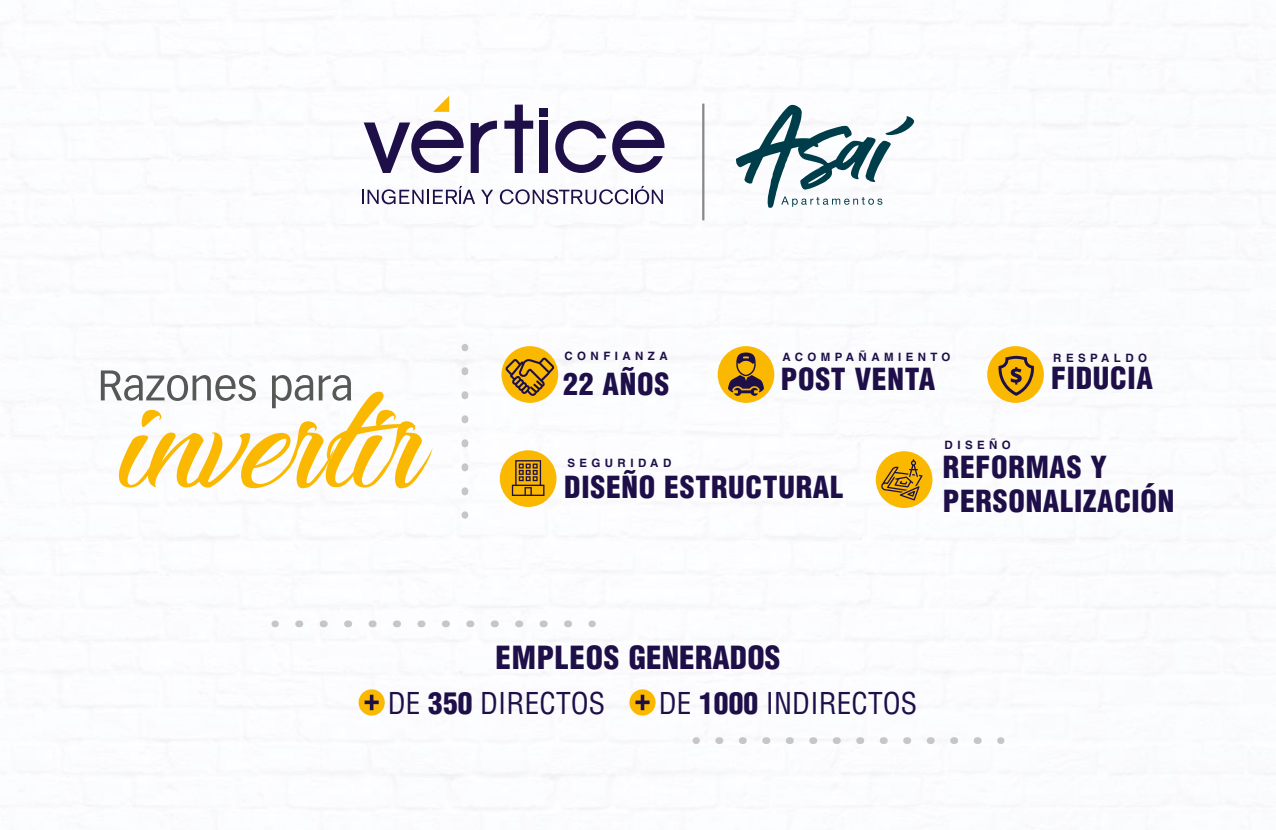
<style>
.page{position:relative;width:1276px;height:830px;background:#fff}
.page>*{position:absolute;margin:0;border:0;box-sizing:border-box;transform-origin:0 0}
.t1{font:900 condensed 31.05px "Helvetica LT Std";letter-spacing:.005em;color:#1e0f49}
.t2{font:900 condensed 29.7px/33.8px "Helvetica LT Std";letter-spacing:.025em;color:#1e0f49}
.t3{font:condensed 29.25px "Helvetica LT Std";letter-spacing:.005em;color:#1e0f49}
.t4{font:700 11.47px "Helvetica LT Std";letter-spacing:.385em;color:#1e0f49}
.s1{font-weight:900}
</style>
<div class="page">
<svg style="left:101px;top:370px;width:331px;height:118px"></svg>
<svg style="left:461px;top:370px;width:7px;height:126px"></svg>
<div style="left:501px;top:346px;width:57px;height:56px;background:#fab900;border-radius:50%"></div>
<svg style="left:505px;top:357px;width:49px;height:39px"></svg>
<div style="left:875px;top:451px;width:57px;height:56px;background:#fab900;border-radius:50%"></div>
<svg style="left:880px;top:459px;width:42px;height:41px"></svg>
<div style="left:717px;top:346px;width:57px;height:56px;background:#fab900;border-radius:50%"></div>
<svg style="left:728px;top:352px;width:36px;height:43px"></svg>
<div style="left:987px;top:346px;width:57px;height:56px;background:#fab900;border-radius:50%"></div>
<svg style="left:998px;top:355px;width:36px;height:41px"></svg>
<div style="left:500px;top:450px;width:56px;height:56px;background:#fab900;border-radius:50%"></div>
<svg style="left:512px;top:460px;width:32px;height:35px"></svg>
<div style="left:358px;top:689px;width:27px;height:26px;background:#fab900;border-radius:50%"></div>
<svg style="left:364px;top:694px;width:15px;height:15px"></svg>
<div style="left:629px;top:689px;width:26px;height:26px;background:#fab900;border-radius:50%"></div>
<svg style="left:635px;top:694px;width:14px;height:15px"></svg>
<svg style="left:295px;top:620px;width:274px;height:7px"></svg>
<svg style="left:715px;top:737px;width:263px;height:6px"></svg>
<svg style="left:504px;top:105px;width:29px;height:68px"></svg>
<div style="left:540px;top:121px;width:8px;height:52px;background:#1e0f49"></div>
<svg style="left:555px;top:121px;width:51px;height:52px"></svg>
<svg style="left:364px;top:121px;width:99px;height:52px"></svg>
<svg style="left:612px;top:121px;width:52px;height:52px"></svg>
<svg style="left:471px;top:121px;width:26px;height:52px"></svg>
<div style="left:540px;top:108px;width:8px;height:9px;background:#1e0f49"></div>
<svg style="left:433px;top:96px;width:16px;height:16px"></svg>
<svg style="left:362px;top:186px;width:113px;height:18px"></svg>
<svg style="left:481px;top:190px;width:12px;height:14px"></svg>
<svg style="left:500px;top:186px;width:163px;height:18px"></svg>
<hr style="left:702px;top:103px;width:2px;height:117px;background:#878787">
<svg style="left:736px;top:105px;width:178px;height:103px"></svg>
<p class="t4" style="left:564px;top:349px;width:105px">CONFIANZA</p>
<p class="t2" style="left:563px;top:366px;width:107px">22 AÑOS</p>
<p class="t4" style="left:782px;top:349px;width:170px">ACOMPAÑAMIENTO</p>
<p class="t2" style="left:781px;top:361px;width:156px">POST VENTA</p>
<p class="t4" style="left:1053px;top:351px;width:95px">RESPALDO</p>
<p class="t2" style="left:1051px;top:361px;width:103px">FIDUCIA</p>
<p class="t4" style="left:567px;top:456px;width:105px">SEGURIDAD</p>
<p class="t2" style="left:564px;top:470px;width:281px">DISEÑO ESTRUCTURAL</p>
<p class="t4" style="left:944px;top:437px;width:68px">DISEÑO</p>
<p class="t2" style="left:942px;top:450px;width:233px">REFORMAS Y<br>PERSONALIZACIÓN</p>
<p class="t1" style="left:495px;top:638px;width:286px">EMPLEOS GENERADOS</p>
<p class="t3" style="left:388px;top:684px;width:219px">DE <span class="s1">350</span> DIRECTOS</p>
<p class="t3" style="left:659px;top:684px;width:260px">DE <span class="s1">1000</span> INDIRECTOS</p>
</div>
